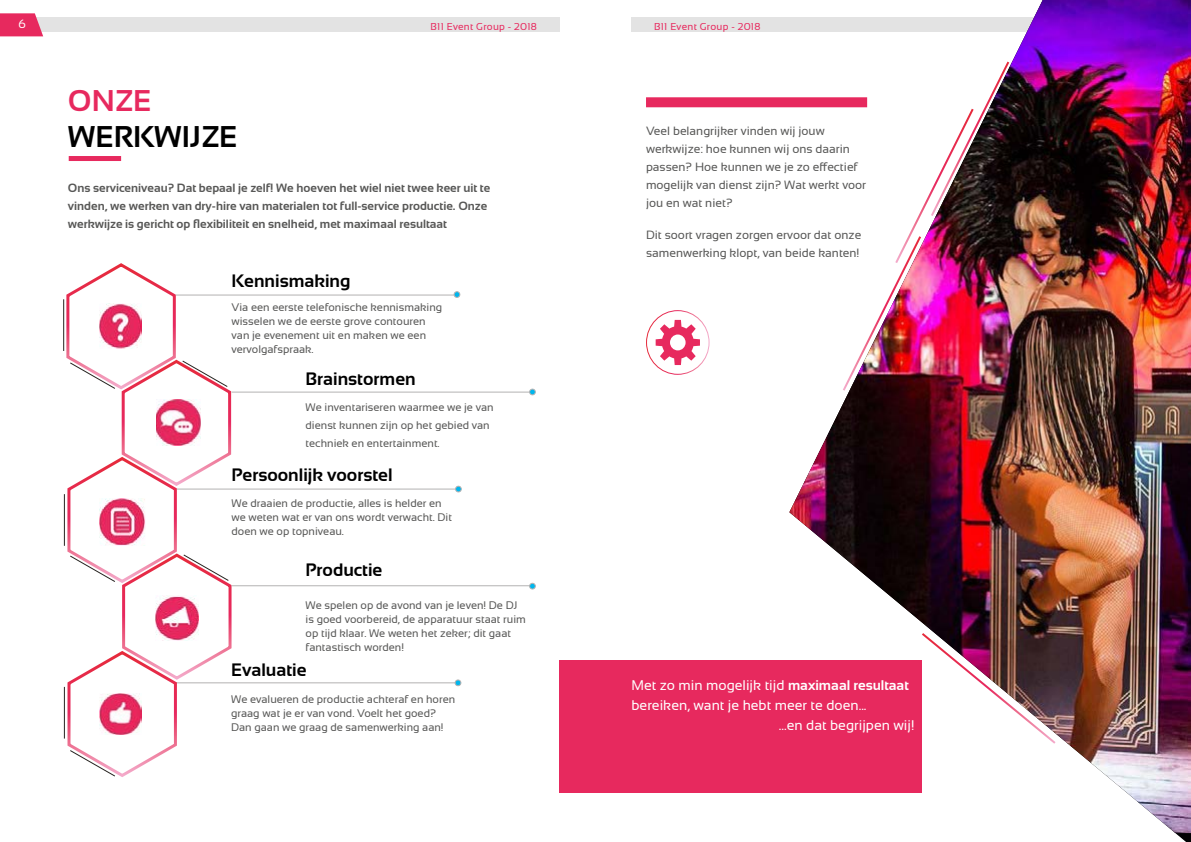
<style>
.page{position:relative;width:1191px;height:842px;background:#fff}
.page>*{position:absolute;margin:0;border:0;box-sizing:border-box;transform-origin:0 0}
.t1{font:700 30px "Sansation";color:#000}
.t2{font:700 30px "Sansation";color:#e7295e}
.t3{font:700 18px "Sansation";color:#000}
.t4{font:14px "Sansation";color:#fff}
.t5{font:12px/18px "Sansation";color:#575756}
.t6{font:700 12px/18px "Sansation";color:#575756}
.t7{font:12px "Sansation";color:#fff}
.t8{font:11px/14px "Sansation";color:#575756}
.t9{font:10px "Sansation";letter-spacing:.025em;color:#e7295e}
.s1{font-weight:700}
</style>
<div class="page">
<div style="left:0;top:17px;width:559px;height:15px;background:#e3e3e3"></div>
<svg style="left:0;top:13px;width:43px;height:23px"></svg>
<div style="left:631px;top:17px;width:560px;height:15px;background:#e3e3e3"></div>
<div style="left:559px;top:660px;width:363px;height:132px;background:#e7295e"></div>
<hr style="left:176px;top:682px;width:282px;height:1px;background:#b3b2b2">
<svg style="left:66px;top:263px;width:168px;height:514px"></svg>
<hr style="left:63px;top:299px;width:1px;height:52px;background:#262320">
<hr style="left:64px;top:494px;width:1px;height:52px;background:#262320">
<hr style="left:64px;top:687px;width:1px;height:51px;background:#262320">
<hr style="left:176px;top:295px;width:282px;height:1px;background:#b3b2b2">
<hr style="left:231px;top:392px;width:301px;height:1px;background:#b3b2b2">
<hr style="left:231px;top:585px;width:301px;height:1px;background:#b3b2b2">
<hr style="left:177px;top:489px;width:281px;height:1px;background:#b3b2b2">
<div style="left:646px;top:97px;width:221px;height:10px;background:#e7295e"></div>
<svg style="left:455px;top:680px;width:6px;height:6px"></svg>
<div style="left:454px;top:679px;width:7px;height:7px;border:1px solid #b3b2b2;border-radius:50%"></div>
<div style="left:529px;top:583px;width:7px;height:6px;border:1px solid #b3b2b2;border-radius:50%"></div>
<div style="left:455px;top:486px;width:7px;height:6px;border:1px solid #b3b2b2;border-radius:50%"></div>
<div style="left:529px;top:389px;width:7px;height:6px;border:1px solid #b3b2b2;border-radius:50%"></div>
<div style="left:453px;top:291px;width:7px;height:7px;border:1px solid #b3b2b2;border-radius:50%"></div>
<div style="left:646px;top:310px;width:63px;height:65px;border:1px solid #fff;border-radius:50%"></div>
<svg style="left:655px;top:320px;width:45px;height:45px"></svg>
<div style="left:69px;top:156px;width:52px;height:5px;background:#e7295e"></div>
<img style="left:789px;top:0;width:402px;height:833px">
<img style="left:99px;top:304px;width:43px;height:44px">
<img style="left:156px;top:400px;width:45px;height:45px">
<img style="left:99px;top:499px;width:46px;height:46px">
<img style="left:155px;top:595px;width:44px;height:45px">
<img style="left:100px;top:694px;width:41px;height:40px">
<p class="t7" style="left:19px;top:17px;width:9px">6</p>
<p class="t9" style="left:430px;top:21px;width:108px">B11 Event Group - 2018</p>
<p class="t9" style="left:654px;top:21px;width:108px">B11 Event Group - 2018</p>
<h1 class="t2" style="left:68px;top:84px;width:85px">ONZE</h1>
<h1 class="t1" style="left:68px;top:120px;width:171px">WERKWIJZE</h1>
<p class="t6" style="left:68px;top:179px;width:424px">Ons serviceniveau? Dat bepaal je zelf! We hoeven het wiel niet twee keer uit te vinden, we werken van dry-hire van materialen tot full-service productie. Onze werkwijze is gericht op flexibiliteit en snelheid, met maximaal resultaat</p>
<h2 class="t3" style="left:231px;top:271px;width:121px">Kennismaking</h2>
<p class="t8" style="left:231px;top:300px;width:212px">Via een eerste telefonische kennismaking wisselen we de eerste grove contouren van je evenement uit en maken we een vervolgafspraak.</p>
<h2 class="t3" style="left:305px;top:369px;width:112px">Brainstormen</h2>
<p class="t8" style="left:305px;top:398px;width:190px;line-height:18px">We inventariseren waarmee we je van dienst kunnen zijn op het gebied van techniek en entertainment.</p>
<h2 class="t3" style="left:231px;top:465px;width:163px">Persoonlijk voorstel</h2>
<p class="t8" style="left:231px;top:496px;width:222px">We draaien de productie, alles is helder en we weten wat er van ons wordt verwacht. Dit doen we op topniveau.</p>
<h2 class="t3" style="left:305px;top:559px;width:78px">Productie</h2>
<p class="t8" style="left:305px;top:598px;width:222px">We spelen op de avond van je leven! De DJ is goed voorbereid, de apparatuur staat ruim op tijd klaar. We weten het zeker; dit gaat fantastisch worden!</p>
<h2 class="t3" style="left:231px;top:659px;width:77px">Evaluatie</h2>
<p class="t8" style="left:231px;top:692px;width:226px">We evalueren de productie achteraf en horen graag wat je er van vond. Voelt het goed?<br>Dan gaan we graag de samenwerking aan!</p>
<p class="t5" style="left:646px;top:122px;width:222px">Veel belangrijker vinden wij jouw werkwijze: hoe kunnen wij ons daarin passen? Hoe kunnen we je zo effectief mogelijk van dienst zijn? Wat werkt voor jou en wat niet?</p>
<p class="t5" style="left:646px;top:226px;width:217px">Dit soort vragen zorgen ervoor dat onze samenwerking klopt, van beide kanten!</p>
<p class="t4" style="left:631px;top:678px;width:279px">Met zo min mogelijk tijd <span class="s1">maximaal resultaat</span></p>
<p class="t4" style="left:631px;top:698px;width:237px">bereiken, want je hebt meer te doen...</p>
<p class="t4" style="left:779px;top:718px;width:137px">...en dat begrijpen wij!</p>
</div>
